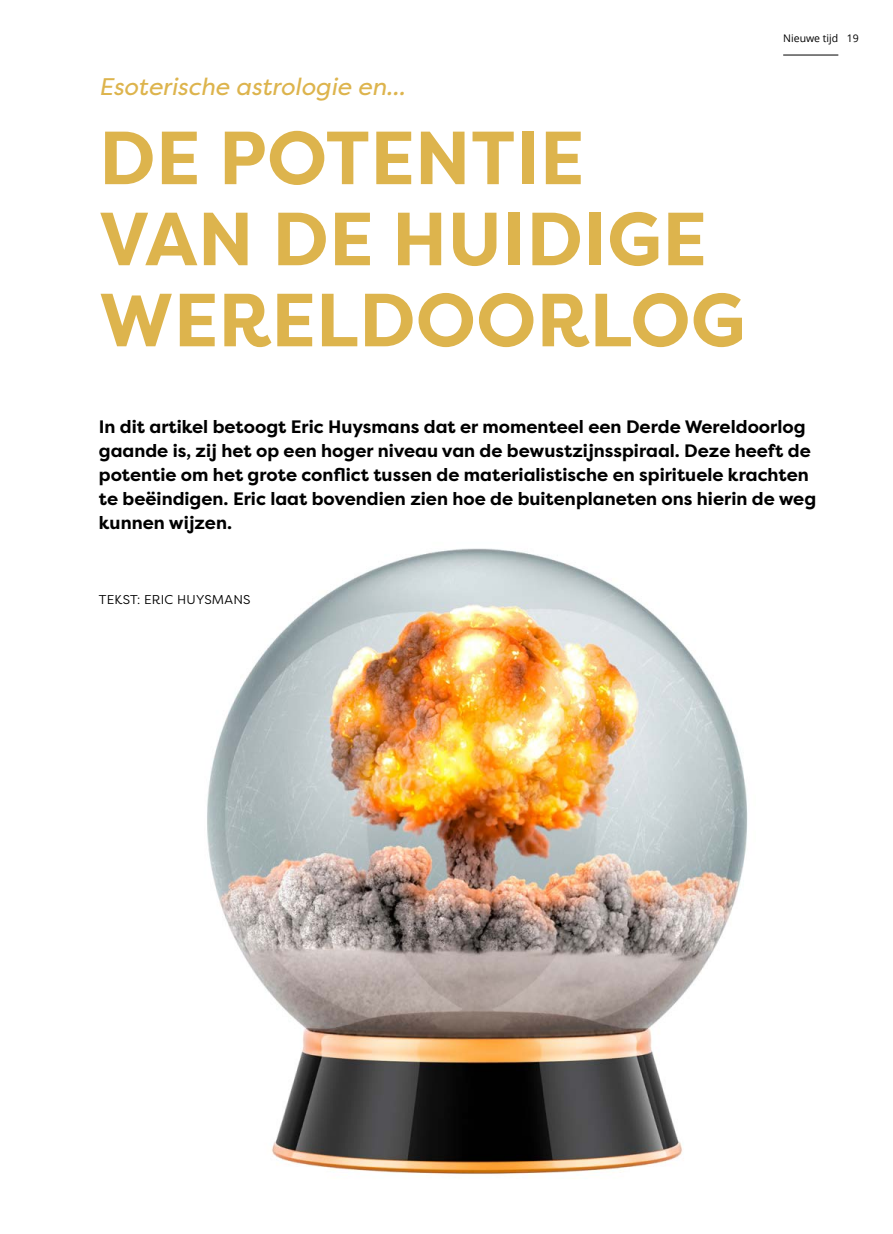
<style>
.page{position:relative;width:893px;height:1234px;background:#fff}
.page>*{position:absolute;margin:0;border:0;box-sizing:border-box;transform-origin:0 0}
.t1{font:700 75px/81px "Filson Pro";color:#ddb44d}
.t2{font:italic 24px "Filson Pro";color:#ddb44d}
.t3{font:700 18px/24px "Filson Pro";color:#000}
.t4{font:12.75px "Filson Pro";letter-spacing:.02em;color:#000}
.t5{font:10.5px "Open Sans";color:#000}
</style>
<div class="page">
<img style="left:207px;top:548px;width:541px;height:627px">
<hr style="left:783px;top:55px;width:55px;height:1px;background:#000">
<h2 class="t2" style="left:99px;top:70px;width:308px">Esoterische astrologie en...</h2>
<h1 class="t1" style="left:99px;top:118px;width:648px">DE POTENTIE<br>VAN DE HUIDIGE<br>WERELDOORLOG</h1>
<p class="t5" style="left:783px;top:31px;width:77px">Nieuwe tijd 19</p>
<p class="t3" style="left:99px;top:414px;width:719px">In dit artikel betoogt Eric Huysmans dat er momenteel een Derde Wereldoorlog gaande is, zij het op een hoger niveau van de bewustzijnsspiraal. Deze heeft de potentie om het grote conflict tussen de materialistische en spirituele krachten te beëindigen. Eric laat bovendien zien hoe de buitenplaneten ons hierin de weg kunnen wijzen.</p>
<p class="t4" style="left:99px;top:591px;width:153px">TEKST: ERIC HUYSMANS</p>
</div>
